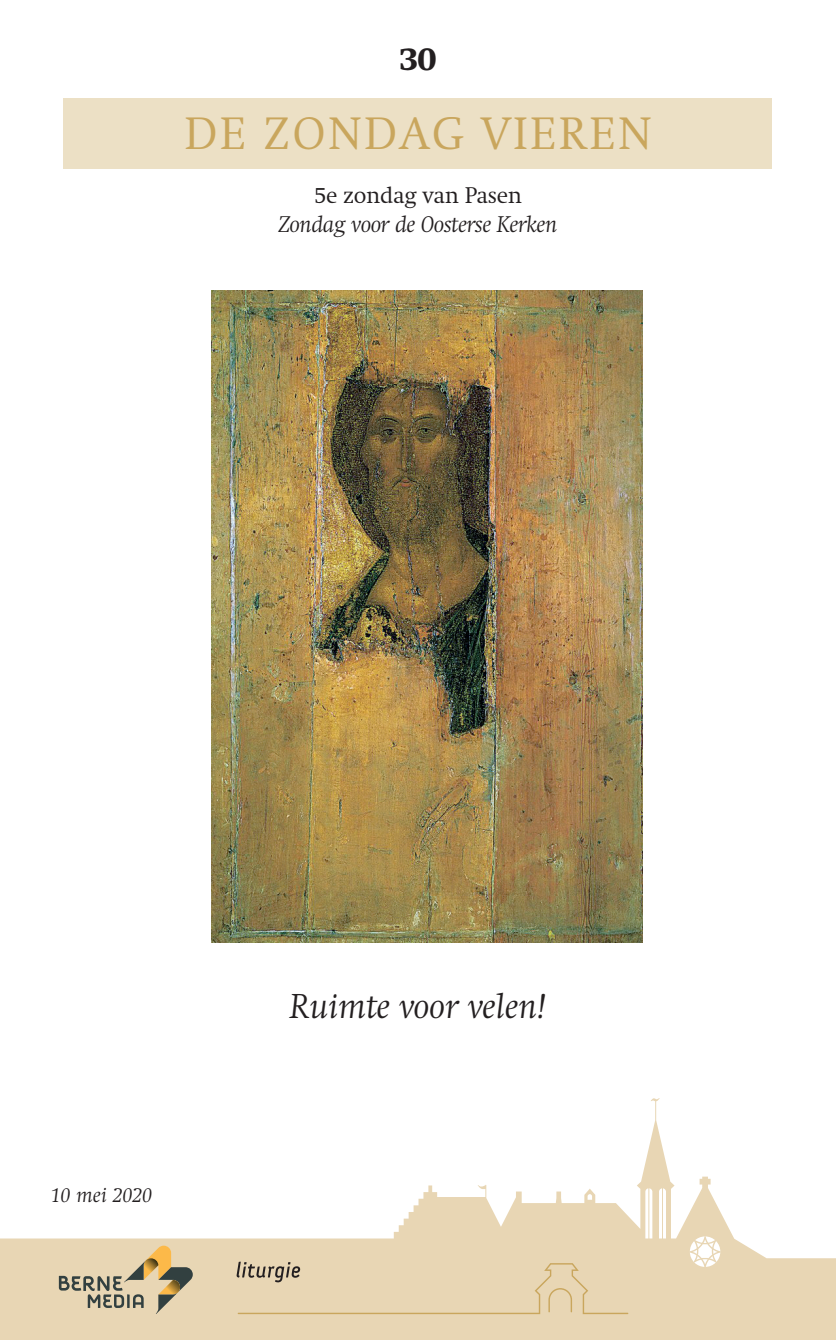
<style>
.page{position:relative;width:836px;height:1340px;background:#fff}
.page>*{position:absolute;margin:0;border:0;box-sizing:border-box;transform-origin:0 0}
.t1{font:300 47.25px "Swift EF";letter-spacing:.05em;color:#c9a65d}
.t2{font:italic 300 36px "Swift EF";color:#231f20}
.t3{font:800 33.75px "Swift EF";color:#231f20}
.t4{font:italic 300 23.62px "Swift EF";letter-spacing:-.02em;color:#231f20}
.t5{font:300 23.62px "Swift EF";letter-spacing:-.02em;color:#231f20}
.t6{font:italic 300 21.38px "Swift EF";color:#231f20}
</style>
<div class="page">
<div style="left:64px;top:98px;width:708px;height:70px;background:#ece0c5"></div>
<svg style="left:0;top:1098px;width:836px;height:241px"></svg>
<svg style="left:689px;top:1236px;width:31px;height:31px"></svg>
<svg style="left:59px;top:1245px;width:134px;height:68px;background:#c7b796"></svg>
<svg style="left:236px;top:1261px;width:392px;height:53px;background:#e3d1ae"></svg>
<img style="left:211px;top:290px;width:431px;height:652px">
<h3 class="t3" style="left:400px;top:40px;width:38px">30</h3>
<h1 class="t1" style="left:184px;top:108px;width:468px">DE ZONDAG VIEREN</h1>
<p class="t5" style="left:314px;top:183px;width:210px">5e zondag van Pasen</p>
<p class="t4" style="left:279px;top:212px;width:280px">Zondag voor de Oosterse Kerken</p>
<p class="t6" style="left:51px;top:1183px;width:103px">10 mei 2020</p>
<h2 class="t2" style="left:290px;top:986px;width:258px">Ruimte voor velen!</h2>
</div>
